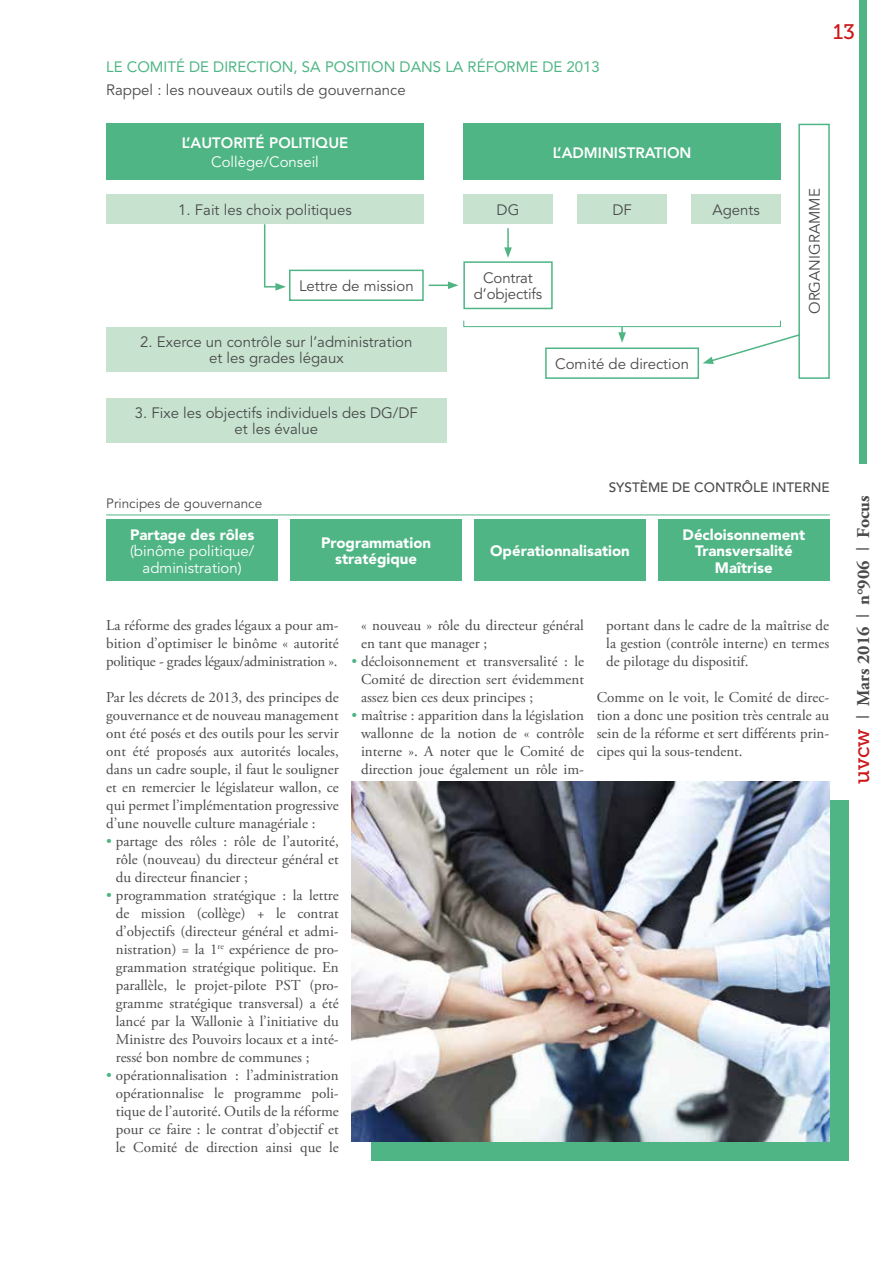
<style>
.page{position:relative;width:893px;height:1263px;background:#fff}
.page>*{position:absolute;margin:0;border:0;box-sizing:border-box;transform-origin:0 0}
.t1{font:21px "Museo Slab 500";color:#cd171a}
.t2{font:700 18px "Adobe Garamond Pro";color:#4a4a49}
.t3{font:15px/18px "Adobe Garamond Pro";color:#4a4a49;text-align:justify}
.t4{font:15px/16.5px "Avenir LT Std";color:#4a4a49;text-align:center}
.t5{font:900 15px/16.5px "Avenir LT Std";color:#fff;text-align:center}
.t6{font:15px "Avenir LT Std";color:#4fb585}
.t7{font:15px/16.5px "Avenir LT Std";color:#fff;text-align:center}
.t8{font:800 15px "Avenir LT Std";color:#fff}
.t9{font:500 13.5px "Avenir LT Std";color:#4a4a49}
.t10{font:13.5px "Avenir LT Std";color:#4a4a49}
.s1{color:#4fb585}
.s2{font-family:"Museo Slab 500";font-weight:400;font-size:21px;color:#cd171a}
.s3{font-family:"Century Gothic";font-weight:400}
</style>
<div class="page">
<div style="left:859px;top:0;width:7px;height:463px;background:#4fb585"></div>
<hr style="left:106px;top:514px;width:724px;height:1px;background:#4fb585">
<div style="left:106px;top:124px;width:318px;height:56px;background:#4fb585"></div>
<div style="left:106px;top:194px;width:318px;height:30px;background:#c7e3d0"></div>
<div style="left:106px;top:327px;width:340px;height:45px;background:#c7e3d0"></div>
<div style="left:106px;top:398px;width:340px;height:45px;background:#c7e3d0"></div>
<div style="left:289px;top:270px;width:135px;height:31px;border:2px solid #4fb585"></div>
<div style="left:545px;top:347px;width:154px;height:32px;border:2px solid #4fb585"></div>
<div style="left:798px;top:124px;width:32px;height:255px;border:2px solid #4fb585"></div>
<div style="left:463px;top:261px;width:90px;height:48px;border:2px solid #4fb585"></div>
<div style="left:463px;top:194px;width:90px;height:30px;background:#c7e3d0"></div>
<div style="left:577px;top:194px;width:90px;height:30px;background:#c7e3d0"></div>
<div style="left:691px;top:194px;width:90px;height:30px;background:#c7e3d0"></div>
<div style="left:463px;top:124px;width:318px;height:56px;background:#4fb585"></div>
<svg style="left:264px;top:224px;width:22px;height:67px"></svg>
<svg style="left:429px;top:281px;width:29px;height:8px"></svg>
<hr style="left:507px;top:228px;width:2px;height:22px;background:#4fb585">
<svg style="left:504px;top:247px;width:8px;height:11px"></svg>
<svg style="left:618px;top:327px;width:8px;height:16px"></svg>
<div style="left:463px;top:320px;width:318px;height:7px;border:1px solid #4fb585"></div>
<svg style="left:703px;top:333px;width:98px;height:31px"></svg>
<div style="left:106px;top:520px;width:172px;height:61px;background:#4fb585"></div>
<div style="left:290px;top:520px;width:172px;height:61px;background:#4fb585"></div>
<div style="left:474px;top:520px;width:172px;height:61px;background:#4fb585"></div>
<div style="left:658px;top:520px;width:172px;height:61px;background:#4fb585"></div>
<div style="left:371px;top:801px;width:478px;height:360px;background:#4fb585"></div>
<img style="left:351px;top:782px;width:478px;height:360px">
<p class="t6" style="left:106px;top:58px;width:495px">LE COMITÉ DE DIRECTION, SA POSITION DANS LA RÉFORME DE 2013</p>
<p class="t4" style="left:106px;top:82px;width:301px">Rappel : les nouveaux outils de gouvernance</p>
<p class="t8" style="left:182px;top:134px;width:168px">L’AUTORITÉ POLITIQUE</p>
<p class="t7" style="left:211px;top:154px;width:109px">Collège/Conseil</p>
<p class="t4" style="left:178px;top:202px;width:175px">1. Fait les choix politiques</p>
<p class="t4" style="left:299px;top:278px;width:116px">Lettre de mission</p>
<p class="t4" style="left:140px;top:334px;width:274px">2. Exerce un contrôle sur l’administration et les grades légaux</p>
<p class="t4" style="left:135px;top:405px;width:285px">3. Fixe les objectifs individuels des DG/DF et les évalue</p>
<p class="t8" style="left:553px;top:143px;width:140px">L’ADMINISTRATION</p>
<p class="t4" style="left:497px;top:202px;width:24px">DG</p>
<p class="t4" style="left:612px;top:202px;width:21px">DF</p>
<p class="t4" style="left:712px;top:202px;width:49px">Agents</p>
<p class="t4" style="left:474px;top:270px;width:70px">Contrat d’objectifs</p>
<p class="t4" style="left:555px;top:356px;width:135px">Comité de direction</p>
<h1 class="t1" style="left:833px;top:20px;width:24px">13</h1>
<p class="t4" style="left:807px;top:314px;width:127px;rotate:-90deg">ORGANIGRAMME</p>
<p class="t10" style="left:106px;top:496px;width:158px">Principes de gouvernance</p>
<p class="t9" style="left:609px;top:479px;width:222px">SYSTÈME DE CONTRÔLE INTERNE</p>
<p class="t5" style="left:130px;top:526px;width:126px">Partage des rôles</p>
<p class="t7" style="left:130px;top:543px;width:126px">(binôme politique/ administration)</p>
<p class="t5" style="left:321px;top:534px;width:111px">Programmation stratégique</p>
<p class="t5" style="left:490px;top:543px;width:141px">Opérationnalisation</p>
<p class="t5" style="left:683px;top:526px;width:124px">Décloisonnement<br>Transversalité<br>Maîtrise</p>
<p class="t3" style="left:106px;top:617px;width:234px">La réforme des grades légaux a pour am&shy;bition d’optimiser le binôme « autorité politique - grades légaux/administration ».</p>
<p class="t3" style="left:106px;top:689px;width:234px">Par les décrets de 2013, des principes de gouvernance et de nouveau management ont été posés et des outils pour les servir ont été proposés aux autorités locales, dans un cadre souple, il faut le souligner et en remercier le législateur wallon, ce qui permet l’implémentation progressive d’une nouvelle culture managériale :</p>
<p class="t3" style="left:116px;top:833px;width:224px;text-indent:-10px"><span class="s1">•</span> partage des rôles : rôle de l’autorité, rôle (nouveau) du directeur général et du directeur financier ;</p>
<p class="t3" style="left:116px;top:887px;width:224px;text-indent:-10px"><span class="s1">•</span> programmation stratégique : la lettre de mission (collège) + le contrat d’objectifs (directeur général et admi&shy;nistration) = la 1<sup>re</sup> expérience de pro&shy;grammation stratégique politique. En parallèle, le projet-pilote PST (pro&shy;gramme stratégique transversal) a été lancé par la Wallonie à l’initiative du Ministre des Pouvoirs locaux et a inté&shy;ressé bon nombre de communes ;</p>
<p class="t3" style="left:116px;top:1067px;width:224px;text-indent:-10px"><span class="s1">•</span> opérationnalisation : l’administration opérationnalise le programme poli&shy;tique de l’autorité. Outils de la réforme pour ce faire : le contrat d’objectif et le Comité de direction ainsi que le</p>
<p class="t3" style="left:361px;top:617px;width:224px">« nouveau » rôle du directeur général en tant que manager ;</p>
<p class="t3" style="left:361px;top:653px;width:224px;text-indent:-10px"><span class="s1">•</span> décloisonnement et transversalité : le Comité de direction sert évidemment assez bien ces deux principes ;</p>
<p class="t3" style="left:361px;top:707px;width:224px;text-indent:-10px"><span class="s1">•</span> maîtrise : apparition dans la législation wallonne de la notion de « contrôle interne ». A noter que le Comité de direction joue également un rôle im-</p>
<p class="t3" style="left:606px;top:617px;width:224px">portant dans le cadre de la maîtrise de la gestion (contrôle interne) en termes de pilotage du dispositif.</p>
<p class="t3" style="left:597px;top:689px;width:234px">Comme on le voit, le Comité de direc&shy;tion a donc une position très centrale au sein de la réforme et sert différents prin&shy;cipes qui la sous-tendent.</p>
<p class="t2" style="left:853px;top:784px;width:290px;rotate:-90deg"><span class="s2">uvcw</span> <span class="s3">I</span> Mars 2016 <span class="s3">I</span> n°906 <span class="s3">I</span> Focus</p>
</div>
